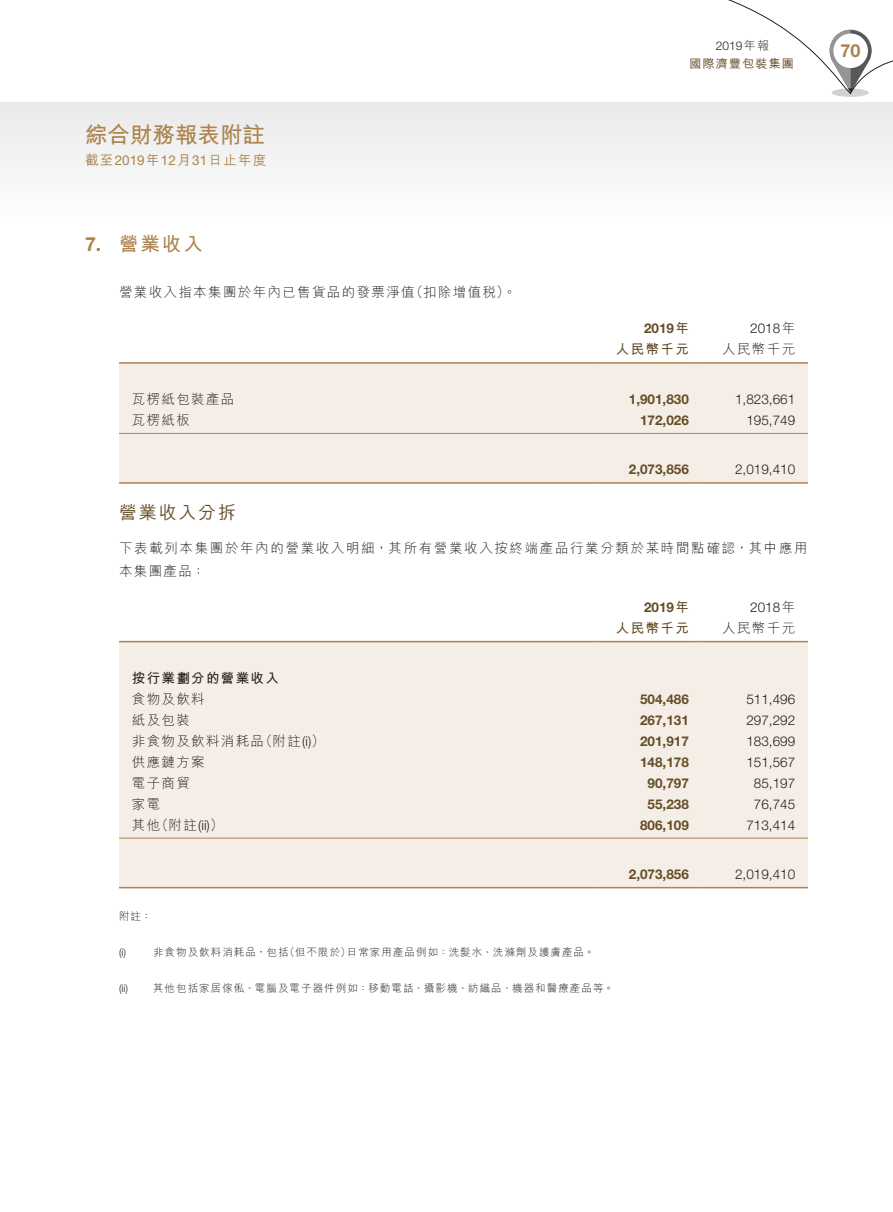
<style>
.page{position:relative;width:893px;height:1212px;background:#fff}
.page>*{position:absolute;margin:0;border:0;box-sizing:border-box;transform-origin:0 0}
.t1{font:700 22.5px "M Hei HK";color:#ad834d}
.t2{font:700 19.5px "M Hei HK";color:#ad834d}
.t3{font:500 18px "M Hei HK";letter-spacing:.1em;color:#654d27}
.t4{font:700 18px "Helvetica Neue LT Std";color:#ad834d}
.t5{font:300 13.5px "M Hei HK";letter-spacing:.1em;color:#231f20}
.t6{font:700 13.5px "Helvetica Neue LT Std";color:#654d27}
.t7{font:300 13.5px "Helvetica Neue LT Std";color:#231f20}
.t8{font:300 13.5px/22.5px "M Hei HK";letter-spacing:.12em;color:#231f20}
.t9{font:500 13.5px "M Hei HK";letter-spacing:.1em;color:#ad834d}
.t10{font:700 13.5px "M Hei HK";letter-spacing:.1em;color:#654d27}
.t11{font:700 13.5px "M Hei HK";letter-spacing:.1em;color:#231f20}
.t12{font:500 12px "M Hei HK";letter-spacing:.1em;color:#654d27}
.t13{font:300 12px "Helvetica Neue LT Std";color:#231f20}
.t14{font:300 10.5px "M Hei HK";letter-spacing:.1em;color:#231f20}
.t15{font:300 10.5px "Helvetica Neue LT Std";color:#231f20}
.s1{font-family:"M Hei HK"}
.s2{font-family:"Helvetica Neue LT Std";font-weight:400}
.s3{font-family:"Helvetica Neue LT Std"}
</style>
<div class="page">
<div style="left:0;top:102px;width:893px;height:130px;background:#f4f5f5"></div>
<div style="left:119px;top:364px;width:689px;height:118px;background:#f5eee6"></div>
<hr style="left:119px;top:433px;width:476px;height:1px;background:#ad834d">
<hr style="left:595px;top:433px;width:94px;height:1px;background:#ad834d">
<svg style="left:689px;top:433px;width:13px;height:1px"></svg>
<hr style="left:702px;top:433px;width:93px;height:1px;background:#ad834d">
<hr style="left:119px;top:482px;width:476px;height:2px;background:#ad834d">
<hr style="left:595px;top:482px;width:94px;height:2px;background:#ad834d">
<svg style="left:689px;top:482px;width:13px;height:2px"></svg>
<hr style="left:702px;top:482px;width:93px;height:2px;background:#ad834d">
<hr style="left:119px;top:362px;width:476px;height:2px;background:#ad834d">
<hr style="left:595px;top:362px;width:94px;height:2px;background:#ad834d">
<svg style="left:689px;top:362px;width:13px;height:2px"></svg>
<hr style="left:702px;top:362px;width:93px;height:2px;background:#ad834d">
<svg style="left:795px;top:362px;width:13px;height:2px"></svg>
<svg style="left:795px;top:433px;width:13px;height:1px"></svg>
<svg style="left:795px;top:482px;width:13px;height:2px"></svg>
<div style="left:119px;top:642px;width:689px;height:245px;background:#f5eee6"></div>
<hr style="left:119px;top:838px;width:476px;height:1px;background:#ad834d">
<hr style="left:595px;top:838px;width:94px;height:1px;background:#ad834d">
<svg style="left:689px;top:838px;width:13px;height:1px"></svg>
<hr style="left:702px;top:838px;width:93px;height:1px;background:#ad834d">
<hr style="left:119px;top:887px;width:476px;height:1px;background:#ad834d">
<hr style="left:595px;top:887px;width:94px;height:1px;background:#ad834d">
<svg style="left:689px;top:887px;width:13px;height:1px"></svg>
<hr style="left:702px;top:887px;width:93px;height:1px;background:#ad834d">
<hr style="left:119px;top:641px;width:476px;height:1px;background:#ad834d">
<hr style="left:595px;top:641px;width:94px;height:1px;background:#ad834d">
<svg style="left:689px;top:641px;width:13px;height:1px"></svg>
<hr style="left:702px;top:641px;width:93px;height:1px;background:#ad834d">
<svg style="left:795px;top:641px;width:13px;height:1px"></svg>
<svg style="left:795px;top:838px;width:13px;height:1px"></svg>
<svg style="left:795px;top:887px;width:13px;height:1px"></svg>
<svg style="left:728px;top:0;width:165px;height:97px"></svg>
<p class="t13" style="left:716px;top:39px;width:55px">2019<span class="s1">年報</span></p>
<h1 class="t1" style="left:85px;top:119px;width:182px">綜合財務報表附註</h1>
<p class="t9" style="left:85px;top:150px;width:183px">截至<span class="s2">2019</span>年<span class="s2">12</span>月<span class="s2">31</span>日止年度</p>
<h2 class="t2" style="left:85px;top:230px;width:119px"><span class="s3">7.</span> 營業收入</h2>
<p class="t5" style="left:119px;top:285px;width:399px">營業收入指本集團於年內已售貨品的發票淨值（扣除增值稅）。</p>
<p class="t12" style="left:690px;top:55px;width:106px">國際濟豐包裝集團</p>
<p class="t6" style="left:644px;top:320px;width:46px">2019<span class="s1">年</span></p>
<p class="t7" style="left:750px;top:320px;width:46px">2018<span class="s1">年</span></p>
<p class="t10" style="left:616px;top:339px;width:74px">人民幣千元</p>
<p class="t5" style="left:722px;top:342px;width:74px">人民幣千元</p>
<p class="t5" style="left:132px;top:392px;width:104px">瓦楞紙包裝產品</p>
<p class="t6" style="left:629px;top:391px;width:62px">1,901,830</p>
<p class="t7" style="left:735px;top:391px;width:62px">1,823,661</p>
<p class="t5" style="left:132px;top:413px;width:60px">瓦楞紙板</p>
<p class="t6" style="left:640px;top:412px;width:50px">172,026</p>
<p class="t7" style="left:746px;top:412px;width:50px">195,749</p>
<p class="t6" style="left:629px;top:461px;width:62px">2,073,856</p>
<p class="t7" style="left:735px;top:461px;width:62px">2,019,410</p>
<h3 class="t3" style="left:119px;top:499px;width:118px">營業收入分拆</h3>
<p class="t8" style="left:119px;top:537px;width:690px">下表載列本集團於年內的營業收入明細，其所有營業收入按終端產品行業分類於某時間點確認，其中應用本集團產品：</p>
<p class="t6" style="left:644px;top:599px;width:46px">2019<span class="s1">年</span></p>
<p class="t7" style="left:750px;top:599px;width:46px">2018<span class="s1">年</span></p>
<p class="t10" style="left:616px;top:618px;width:74px">人民幣千元</p>
<p class="t5" style="left:722px;top:621px;width:74px">人民幣千元</p>
<p class="t11" style="left:132px;top:668px;width:149px">按行業劃分的營業收入</p>
<p class="t5" style="left:132px;top:692px;width:74px">食物及飲料</p>
<p class="t6" style="left:640px;top:690px;width:50px">504,486</p>
<p class="t7" style="left:746px;top:691px;width:50px">511,496</p>
<p class="t5" style="left:132px;top:713px;width:60px">紙及包裝</p>
<p class="t6" style="left:640px;top:711px;width:50px">267,131</p>
<p class="t7" style="left:746px;top:712px;width:50px">297,292</p>
<p class="t5" style="left:132px;top:734px;width:194px">非食物及飲料消耗品（附註<span class="s3">(i)</span>）</p>
<p class="t6" style="left:640px;top:732px;width:50px">201,917</p>
<p class="t7" style="left:746px;top:733px;width:50px">183,699</p>
<p class="t5" style="left:132px;top:755px;width:74px">供應鏈方案</p>
<p class="t6" style="left:640px;top:753px;width:50px">148,178</p>
<p class="t7" style="left:746px;top:754px;width:50px">151,567</p>
<p class="t5" style="left:132px;top:776px;width:60px">電子商貿</p>
<p class="t6" style="left:648px;top:774px;width:43px">90,797</p>
<p class="t7" style="left:754px;top:775px;width:43px">85,197</p>
<p class="t5" style="left:132px;top:797px;width:30px">家電</p>
<p class="t6" style="left:648px;top:795px;width:43px">55,238</p>
<p class="t7" style="left:754px;top:796px;width:43px">76,745</p>
<p class="t5" style="left:132px;top:818px;width:93px">其他（附註<span class="s3">(ii)</span>）</p>
<p class="t6" style="left:640px;top:816px;width:50px">806,109</p>
<p class="t7" style="left:746px;top:817px;width:50px">713,414</p>
<p class="t6" style="left:629px;top:866px;width:62px">2,073,856</p>
<p class="t7" style="left:735px;top:866px;width:62px">2,019,410</p>
<p class="t14" style="left:119px;top:911px;width:34px">附註：</p>
<p class="t15" style="left:119px;top:946px;width:9px">(i)</p>
<p class="t14" style="left:153px;top:947px;width:443px">非食物及飲料消耗品，包括（但不限於）日常家用產品例如：洗髮水、洗滌劑及護膚產品。</p>
<p class="t15" style="left:119px;top:982px;width:10px">(ii)</p>
<p class="t14" style="left:153px;top:983px;width:462px">其他包括家居傢俬、電腦及電子器件例如：移動電話、攝影機、紡織品、機器和醫療產品等。</p>
<h3 class="t4" style="left:840px;top:40px;width:22px">70</h3>
</div>
